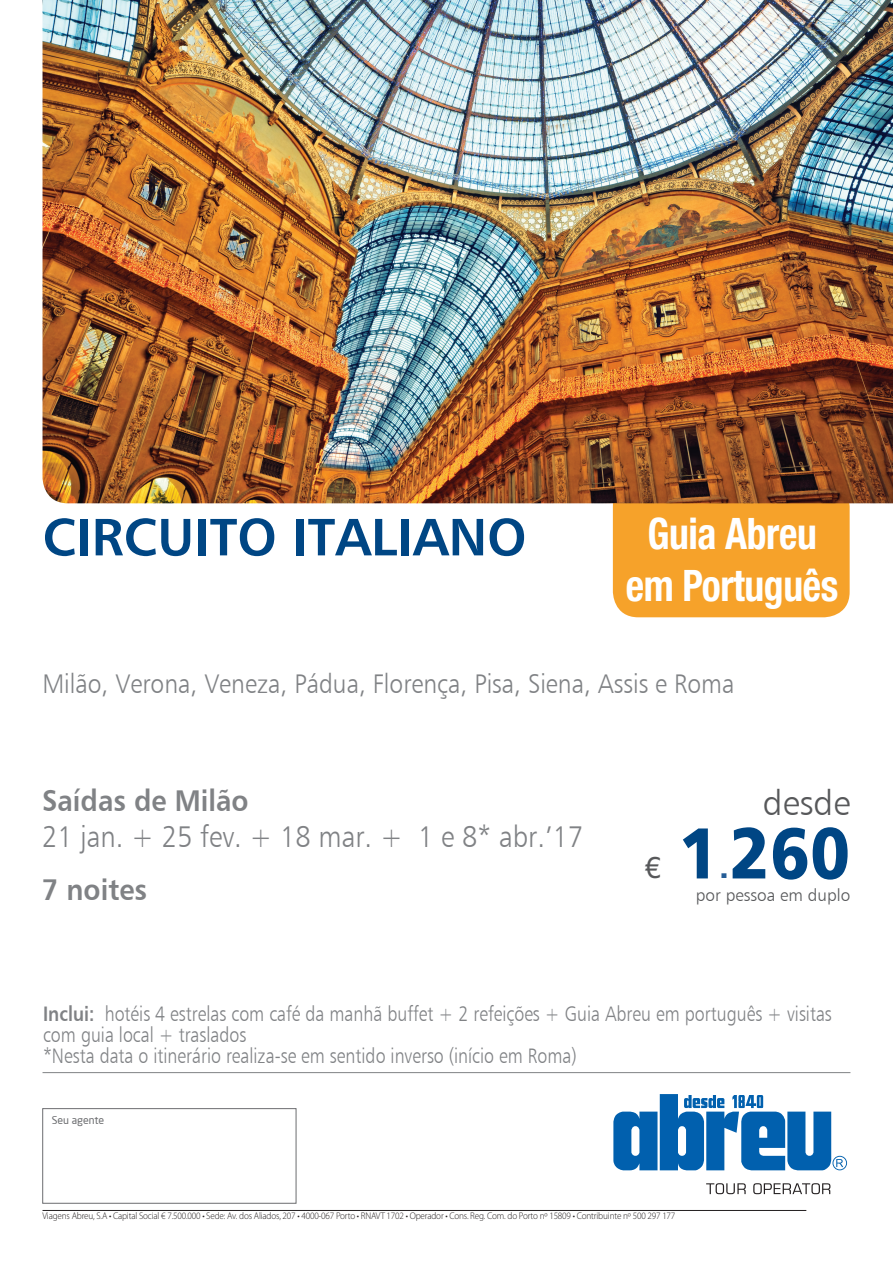
<style>
.page{position:relative;width:893px;height:1263px;background:#fff}
.page>*{position:absolute;margin:0;border:0;box-sizing:border-box;transform-origin:0 0}
.t1{font:72px "Humanist 777 BT Black B";color:#004684;scale:.91 1}
.t2{font:52.5px "Humanist 777 BT Bold B";color:#004684}
.t3{font:700 condensed 43.5px/52.2px "Helvetica Neue";letter-spacing:-.01em;color:#fff;text-align:center;scale:.91 1}
.t4{font:34.95px "Humanist 777 BT Light B";color:#57585a}
.t5{font:30px "Humanist 777 BT Light B";color:#808285;scale:.91 1}
.t6{font:30px "Humanist 777 BT Bold B";color:#808285;scale:.91 1}
.t7{font:30px "Helvetica Neue";color:#57585a}
.t8{font:30px "Humanist 777 BT Black B";color:#255d97}
.t9{font:27px "Humanist 777 BT Light B";color:#808285;scale:.91 1}
.t10{font:21px/21px "Humanist 777 BT Light B";color:#808285;scale:.85 1}
.t11{font:17.1px "Humanist 777 BT Light B";color:#57585a}
.t12{font:10.5px "Neo Sans";color:#6c6d70}
.t13{font:300 9.75px "Myriad Pro";letter-spacing:-.015em;color:#231f20;scale:.94 1}
.s1{font-family:"Humanist 777 BT Bold B"}
</style>
<div class="page">
<hr style="left:43px;top:1072px;width:807px;height:1px;background:#808285">
<div style="left:613px;top:481px;width:237px;height:136px;background:#f6a22a;border-radius:26px"></div>
<img style="left:43px;top:0;width:850px;height:503px">
<div style="left:43px;top:1108px;width:253px;height:95px;border:1px solid #6c6d70"></div>
<svg style="left:706px;top:1183px;width:124px;height:11px"></svg>
<svg style="left:613px;top:1094px;width:234px;height:76px"></svg>
<hr style="left:43px;top:1210px;width:763px;height:1px;background:#231f20">
<h2 class="t2" style="left:43px;top:504px;width:485px">CIRCUITO ITALIANO</h2>
<h3 class="t3" style="left:626px;top:506px;width:235px">Guia Abreu em Português</h3>
<p class="t9" style="left:42px;top:667px;width:762px">Milão, Verona, Veneza, Pádua, Florença, Pisa, Siena, Assis e Roma</p>
<h3 class="t6" style="left:42px;top:782px;width:228px">Saídas de Milão</h3>
<h3 class="t5" style="left:42px;top:818px;width:596px">21 jan. + 25 fev. + 18 mar. + 1 e 8* abr.’17</h3>
<h3 class="t6" style="left:42px;top:871px;width:117px">7 noites</h3>
<h3 class="t7" style="left:644px;top:850px;width:18px">€</h3>
<h3 class="t4" style="left:763px;top:782px;width:89px">desde</h3>
<h1 class="t1" style="left:679px;top:807px;width:190px">1260</h1>
<h3 class="t8" style="left:719px;top:849px;width:11px">.</h3>
<p class="t11" style="left:696px;top:884px;width:156px">por pessoa em duplo</p>
<p class="t10" style="left:43px;top:1003px;width:929px"><span class="s1">Inclui:</span> hotéis 4 estrelas com café da manhã buffet + 2 refeições + Guia Abreu em português + visitas com guia local + traslados<br>*Nesta data o itinerário realiza-se em sentido inverso (início em Roma)</p>
<p class="t12" style="left:52px;top:1114px;width:54px">Seu agente</p>
<p class="t13" style="left:43px;top:1211px;width:675px">Viagens Abreu, S.A • Capital Social € 7.500.000 • Sede: Av. dos Aliados, 207 • 4000-067 Porto • RNAVT 1702 • Operador • Cons. Reg. Com. do Porto nº 15809 • Contribuinte nº 500 297 177</p>
</div>
